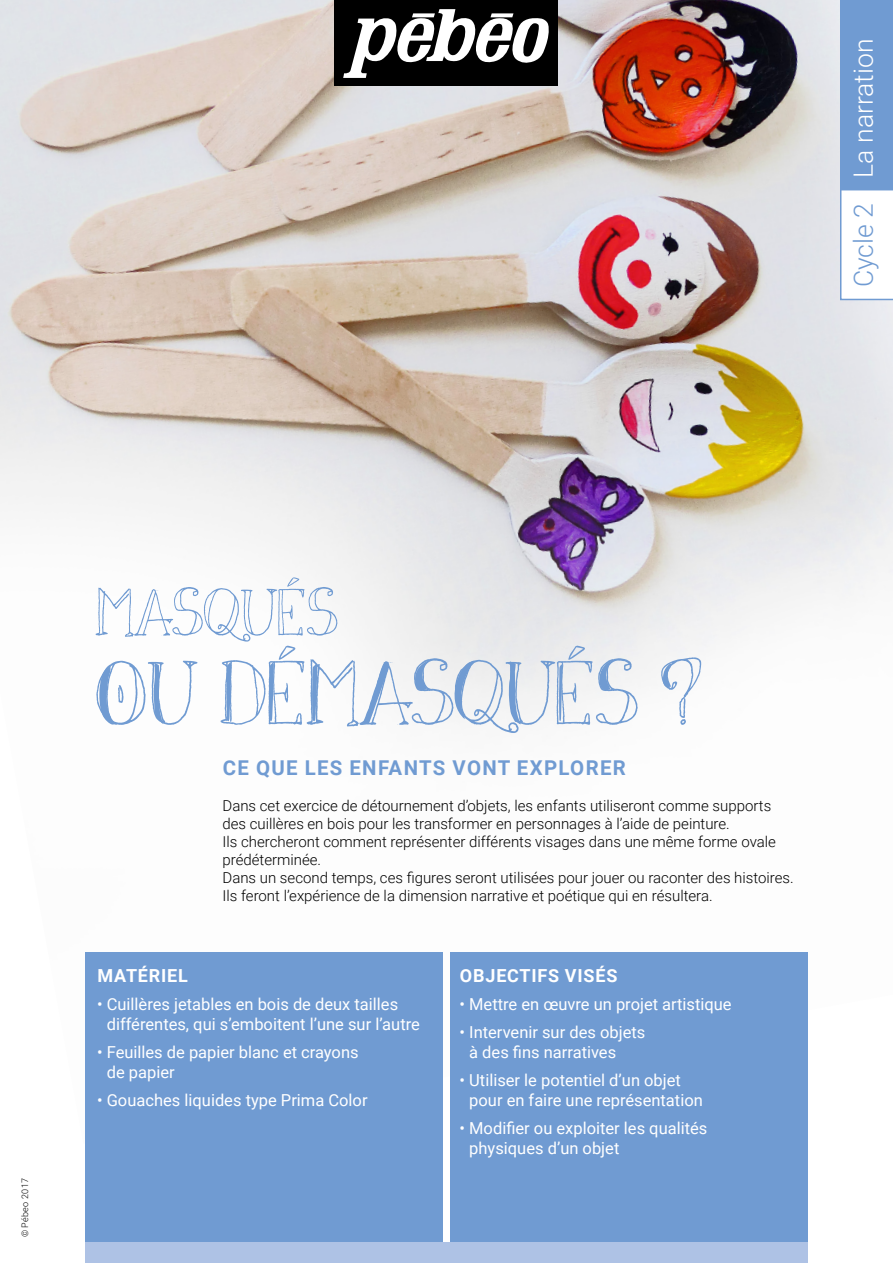
<style>
.page{position:relative;width:893px;height:1263px;background:#fff}
.page>*{position:absolute;margin:0;border:0;box-sizing:border-box;transform-origin:0 0}
.t1{font:78px "Simon Script";color:#709bd2}
.t2{font:57px "Simon Script";color:#709bd2}
.t3{font:300 26.55px "Roboto";color:#fff}
.t4{font:700 20.4px "Roboto";letter-spacing:.065em;color:#709bd2}
.t5{font:700 18px "Roboto";letter-spacing:.045em;color:#fff}
.t6{font:16.5px/19.8px "Roboto";color:#fff}
.t7{font:300 15px/18px "Roboto";color:#000}
.t8{font:300 9px "Roboto";letter-spacing:.03em;color:#000}
.s1{color:#709bd2}
</style>
<div class="page">
<img style="left:0;top:0;width:893px;height:1144px">
<div style="left:85px;top:952px;width:357px;height:311px;background:#709bd2"></div>
<div style="left:451px;top:952px;width:357px;height:311px;background:#709bd2"></div>
<div style="left:85px;top:1242px;width:723px;height:21px;background:#aec2e5"></div>
<div style="left:335px;top:0;width:223px;height:85px;background:#000"></div>
<svg style="left:343px;top:9px;width:206px;height:69px"></svg>
<svg style="left:840px;top:0;width:53px;height:300px"></svg>
<svg style="left:287px;top:577px;width:12px;height:10px"></svg>
<svg style="left:99px;top:664px;width:15px;height:61px"></svg>
<svg style="left:568px;top:646px;width:17px;height:14px"></svg>
<svg style="left:153px;top:663px;width:12px;height:64px"></svg>
<svg style="left:226px;top:660px;width:5px;height:65px"></svg>
<svg style="left:312px;top:661px;width:6px;height:64px"></svg>
<svg style="left:559px;top:661px;width:3px;height:64px"></svg>
<svg style="left:414px;top:661px;width:15px;height:30px"></svg>
<svg style="left:599px;top:661px;width:13px;height:30px"></svg>
<svg style="left:662px;top:663px;width:10px;height:25px"></svg>
<svg style="left:364px;top:661px;width:25px;height:63px"></svg>
<svg style="left:507px;top:661px;width:15px;height:66px"></svg>
<svg style="left:454px;top:659px;width:21px;height:60px"></svg>
<svg style="left:269px;top:646px;width:26px;height:79px"></svg>
<h3 class="t3" style="left:845px;top:287px;width:250px;rotate:-90deg"><span class="s1">Cycle 2</span> La narration</h3>
<p class="t8" style="left:19px;top:1237px;width:61px;rotate:-90deg">© Pébeo 2017</p>
<h2 class="t2" style="left:96px;top:584px;width:244px">MASQUES</h2>
<h1 class="t1" style="left:96px;top:654px;width:607px">OU DEMASQUES ?</h1>
<h3 class="t4" style="left:223px;top:754px;width:404px">CE QUE LES ENFANTS VONT EXPLORER</h3>
<p class="t7" style="left:223px;top:796px;width:573px">Dans cet exercice de détournement d’objets, les enfants utiliseront comme supports des cuillères en bois pour les transformer en personnages à l’aide de peinture.<br>Ils chercheront comment représenter différents visages dans une même forme ovale prédéterminée.<br>Dans un second temps, ces figures seront utilisées pour jouer ou raconter des histoires.<br>Ils feront l’expérience de la dimension narrative et poétique qui en résultera.</p>
<p class="t5" style="left:97px;top:963px;width:92px">MATÉRIEL</p>
<p class="t6" style="left:107px;top:993px;width:315px;text-indent:-10px">• Cuillères jetables en bois de deux tailles différentes, qui s’emboitent l’une sur l’autre</p>
<p class="t6" style="left:107px;top:1042px;width:253px;text-indent:-10px">• Feuilles de papier blanc et crayons de papier</p>
<p class="t6" style="left:97px;top:1090px;width:272px">• Gouaches liquides type Prima Color</p>
<p class="t5" style="left:460px;top:963px;width:159px">OBJECTIFS VISÉS</p>
<p class="t6" style="left:460px;top:993px;width:274px">• Mettre en œuvre un projet artistique</p>
<p class="t6" style="left:469px;top:1022px;width:178px;text-indent:-10px">• Intervenir sur des objets à des fins narratives</p>
<p class="t6" style="left:469px;top:1070px;width:235px;text-indent:-10px">• Utiliser le potentiel d’un objet pour en faire une représentation</p>
<p class="t6" style="left:469px;top:1118px;width:240px;text-indent:-10px">• Modifier ou exploiter les qualités physiques d’un objet</p>
</div>
